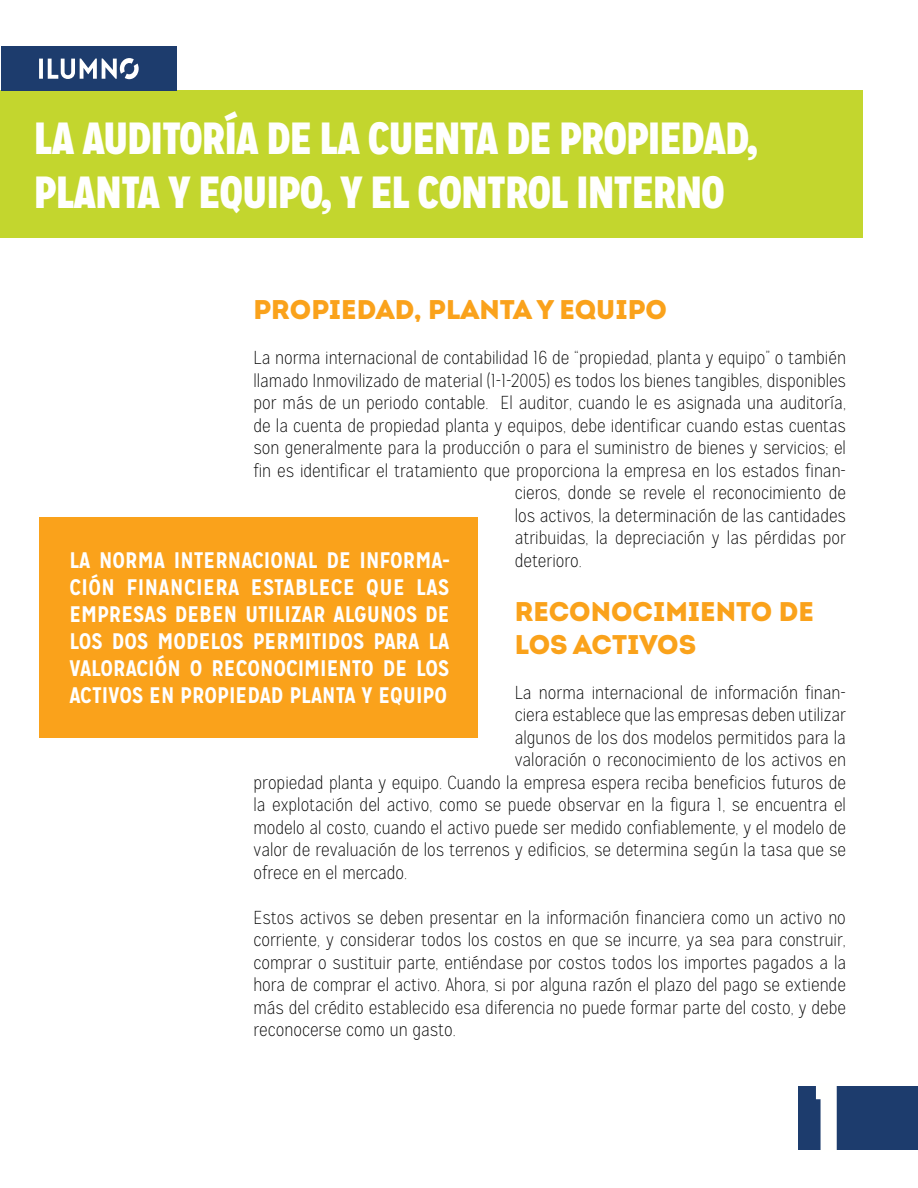
<style>
.page{position:relative;width:918px;height:1188px;background:#fff}
.page>*{position:absolute;margin:0;border:0;box-sizing:border-box;transform-origin:0 0}
.t1{font:900 97.5px "Mission Gothic";color:#fffffe}
.t2{font:900 45px/54px "Mission Gothic";letter-spacing:-.01em;color:#fffffe}
.t3{font:900 27px/32.4px "Intro";color:#faa21b}
.t4{font:700 22.5px/27px "Mission Gothic";color:#fff;text-align:justify}
.t5{font:100 18.75px/22.5px "Mission Gothic";color:#000;text-align:justify}
</style>
<div class="page">
<div style="left:0;top:90px;width:862px;height:92px;background:#c3d62e"></div>
<div style="left:1px;top:46px;width:176px;height:45px;background:#1d3c6d"></div>
<svg style="left:39px;top:58px;width:100px;height:21px"></svg>
<div style="left:0;top:167px;width:862px;height:70px;background:#c3d62e"></div>
<div style="left:798px;top:1087px;width:120px;height:63px;background:#1d3c6d"></div>
<div style="left:39px;top:518px;width:438px;height:220px;background:#faa21b"></div>
<h2 class="t2" style="left:34px;top:111px;width:725px">LA AUDITORÍA DE LA CUENTA DE PROPIEDAD,<br>PLANTA Y EQUIPO, Y EL CONTROL INTERNO</h2>
<h3 class="t3" style="left:254px;top:293px;width:415px">PROPIEDAD, PLANTA Y EQUIPO</h3>
<p class="t5" style="left:254px;top:347px;width:594px">La norma internacional de contabilidad 16 de “propiedad, planta y equipo” o también</p>
<p class="t5" style="left:254px;top:369px;width:594px">llamado Inmovilizado de material (1-1-2005) es todos los bienes tangibles, disponibles</p>
<p class="t5" style="left:254px;top:392px;width:594px">por más de un periodo contable. El auditor, cuando le es asignada una auditoría,</p>
<p class="t5" style="left:254px;top:414px;width:594px">de la cuenta de propiedad planta y equipos, debe identificar cuando estas cuentas</p>
<p class="t5" style="left:254px;top:437px;width:594px">son generalmente para la producción o para el suministro de bienes y servicios; el</p>
<p class="t5" style="left:254px;top:459px;width:594px">fin es identificar el tratamiento que proporciona la empresa en los estados finan-</p>
<p class="t5" style="left:515px;top:482px;width:333px">cieros, donde se revele el reconocimiento de</p>
<p class="t5" style="left:515px;top:504px;width:333px">los activos, la determinación de las cantidades</p>
<p class="t5" style="left:515px;top:527px;width:333px">atribuidas, la depreciación y las pérdidas por</p>
<p class="t5" style="left:515px;top:549px;width:69px">deterioro.</p>
<h3 class="t3" style="left:515px;top:595px;width:301px">RECONOCIMIENTO DE<br>LOS ACTIVOS</h3>
<p class="t5" style="left:515px;top:681px;width:333px">La norma internacional de información finan-</p>
<p class="t5" style="left:515px;top:704px;width:333px">ciera establece que las empresas deben utilizar</p>
<p class="t5" style="left:515px;top:726px;width:333px">algunos de los dos modelos permitidos para la</p>
<p class="t5" style="left:515px;top:749px;width:333px">valoración o reconocimiento de los activos en</p>
<p class="t5" style="left:253px;top:771px;width:594px">propiedad planta y equipo. Cuando la empresa espera reciba beneficios futuros de</p>
<p class="t5" style="left:253px;top:794px;width:594px">la explotación del activo, como se puede observar en la figura 1, se encuentra el</p>
<p class="t5" style="left:253px;top:816px;width:594px">modelo al costo, cuando el activo puede ser medido confiablemente, y el modelo de</p>
<p class="t5" style="left:253px;top:839px;width:594px">valor de revaluación de los terrenos y edificios, se determina según la tasa que se</p>
<p class="t5" style="left:253px;top:861px;width:155px">ofrece en el mercado.</p>
<p class="t5" style="left:253px;top:906px;width:594px">Estos activos se deben presentar en la información financiera como un activo no corriente, y considerar todos los costos en que se incurre, ya sea para construir, comprar o sustituir parte, entiéndase por costos todos los importes pagados a la hora de comprar el activo. Ahora, si por alguna razón el plazo del pago se extiende más del crédito establecido esa diferencia no puede formar parte del costo, y debe reconocerse como un gasto.</p>
<p class="t4" style="left:69px;top:547px;width:382px">LA NORMA INTERNACIONAL DE INFORMA-CIÓN FINANCIERA ESTABLECE QUE LAS EMPRESAS DEBEN UTILIZAR ALGUNOS DE LOS DOS MODELOS PERMITIDOS PARA LA VALORACIÓN O RECONOCIMIENTO DE LOS ACTIVOS EN PROPIEDAD PLANTA Y EQUIPO</p>
<h1 class="t1" style="left:814px;top:1054px;width:29px">1</h1>
</div>
